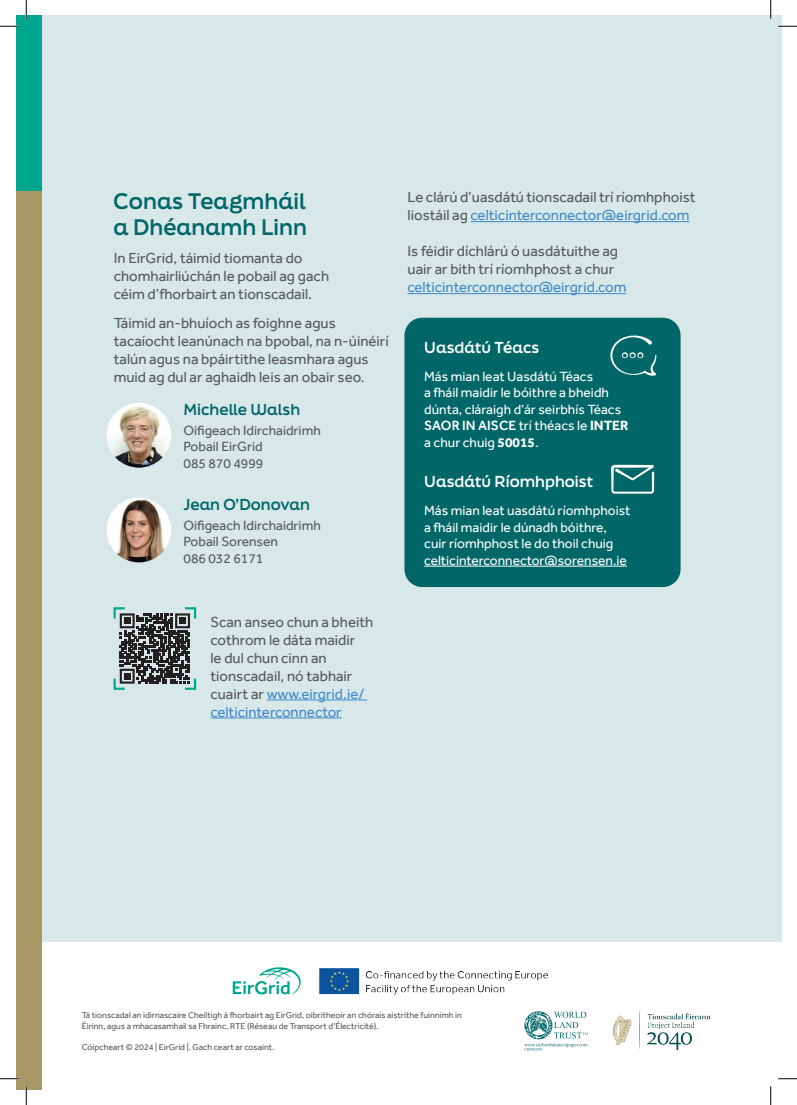
<style>
.page{position:relative;width:797px;height:1105px;background:#fff}
.page>*{position:absolute;margin:0;border:0;box-sizing:border-box;transform-origin:0 0}
.t1{font:700 21.25px/25.5px "Final Six";color:#006667}
.t2{font:15px/18px "Effra";color:#57585a}
.t3{font:700 15px "Final Six";color:#fff}
.t4{font:700 15px "Final Six";color:#006667}
.P_White{font:13.75px/16.5px "Effra";color:#fff}
.t5{font:13.75px/16.5px "Effra";color:#57585a}
.t6{font:8.75px/10.5px "Effra";color:#57585a}
.s1{color:#408ac9}
.s2{font-weight:500}
.s3{font-weight:700}
</style>
<div class="page">
<div style="left:25px;top:16px;width:756px;height:926px;background:#d8e8e9"></div>
<svg style="left:233px;top:967px;width:68px;height:27px"></svg>
<img style="left:320px;top:968px;width:228px;height:26px">
<img style="left:613px;top:1011px;width:97px;height:40px">
<svg style="left:524px;top:1011px;width:63px;height:39px"></svg>
<div style="left:404px;top:318px;width:276px;height:269px;background:#006667;border-radius:18px"></div>
<svg style="left:610px;top:335px;width:46px;height:41px"></svg>
<hr style="left:424px;top:566px;width:203px;height:1px;background:#fff">
<svg style="left:113px;top:607px;width:84px;height:83px"></svg>
<hr style="left:267px;top:700px;width:100px;height:1px;background:#408ac9">
<hr style="left:210px;top:718px;width:132px;height:1px;background:#408ac9">
<hr style="left:470px;top:221px;width:219px;height:1px;background:#408ac9">
<hr style="left:407px;top:293px;width:219px;height:1px;background:#408ac9">
<img style="left:107px;top:403px;width:64px;height:65px;border-radius:32px">
<img style="left:107px;top:498px;width:64px;height:64px;border-radius:32px">
<svg style="left:611px;top:465px;width:43px;height:29px"></svg>
<div style="left:16px;top:16px;width:26px;height:175px;background:#00a78e"></div>
<div style="left:16px;top:191px;width:26px;height:898px;background:#a89866"></div>
<svg style="left:0;top:25px;width:19px;height:2px"></svg>
<svg style="left:778px;top:25px;width:19px;height:2px"></svg>
<svg style="left:0;top:1078px;width:19px;height:1px"></svg>
<svg style="left:778px;top:1078px;width:19px;height:1px"></svg>
<svg style="left:25px;top:0;width:2px;height:19px"></svg>
<svg style="left:25px;top:1086px;width:2px;height:19px"></svg>
<svg style="left:770px;top:0;width:1px;height:19px"></svg>
<svg style="left:770px;top:1086px;width:1px;height:19px"></svg>
<h2 class="t1" style="left:114px;top:188px;width:195px">Conas Teagmháil a Dhéanamh Linn</h2>
<p class="t2" style="left:114px;top:249px;width:217px">In EirGrid, táimid tiomanta do chomhairliúchán le pobail ag gach céim d’fhorbairt an tionscadail.</p>
<p class="t2" style="left:114px;top:313px;width:276px">Táimid an-bhuíoch as foighne agus tacaíocht leanúnach na bpobal, na n-úinéirí talún agus na bpáirtithe leasmhara agus muid ag dul ar aghaidh leis an obair seo.</p>
<h3 class="t4" style="left:183px;top:398px;width:118px">Michelle Walsh</h3>
<p class="t5" style="left:183px;top:422px;width:139px">Oifigeach Idirchaidrimh<br>Pobail EirGrid</p>
<p class="t5" style="left:183px;top:455px;width:81px">085 870 4999</p>
<h3 class="t4" style="left:183px;top:493px;width:128px">Jean O’Donovan</h3>
<p class="t5" style="left:183px;top:517px;width:139px">Oifigeach Idirchaidrimh<br>Pobail Sorensen</p>
<p class="t5" style="left:183px;top:550px;width:81px">086 032 6171</p>
<p class="t2" style="left:407px;top:188px;width:289px">Le clárú d’uasdátú tionscadail trí ríomhphoist liostáil ag <span class="s1">celticinterconnector@eirgrid.com</span></p>
<p class="t2" style="left:407px;top:242px;width:220px">Is féidir díchlárú ó uasdátuithe ag uair ar bith trí ríomhphost a chur <span class="s1">celticinterconnector@eirgrid.com</span></p>
<h3 class="t3" style="left:424px;top:336px;width:117px">Uasdátú Téacs</h3>
<p class="P_White" style="left:424px;top:368px;width:206px">Más mian leat Uasdátú Téacs<br>a fháil maidir le bóithre a bheidh dúnta, cláraigh d’ár seirbhís Téacs<br><span class="s2">SAOR IN AISCE</span> trí théacs le <span class="s3">INTER </span>a chur chuig <span class="s3">50015</span>.</p>
<h3 class="t3" style="left:424px;top:471px;width:170px">Uasdátú Ríomhphoist</h3>
<p class="P_White" style="left:424px;top:502px;width:208px">Más mian leat uasdátú ríomhphoist a fháil maidir le dúnadh bóithre, cuir ríomhphost le do thoil chuig celticinterconnector@sorensen.ie</p>
<p class="t2" style="left:210px;top:612px;width:164px">Scan anseo chun a bheith cothrom le dáta maidir<br>le dul chun cinn an tionscadail, nó tabhair cuairt ar <span class="s1">www.eirgrid.ie/ celticinterconnector</span></p>
<p class="t6" style="left:82px;top:1010px;width:382px">Tá tionscadal an idirnascaire Cheiltigh á fhorbairt ag EirGrid, oibritheoir an chórais aistrithe fuinnimh in<br>Éirinn, agus a mhacasamhail sa Fhrainc, RTE (Réseau de Transport d’Électricité).</p>
<p class="t6" style="left:82px;top:1041px;width:194px">Cóipcheart © 2024 | EirGrid |. Gach ceart ar cosaint.</p>
</div>
